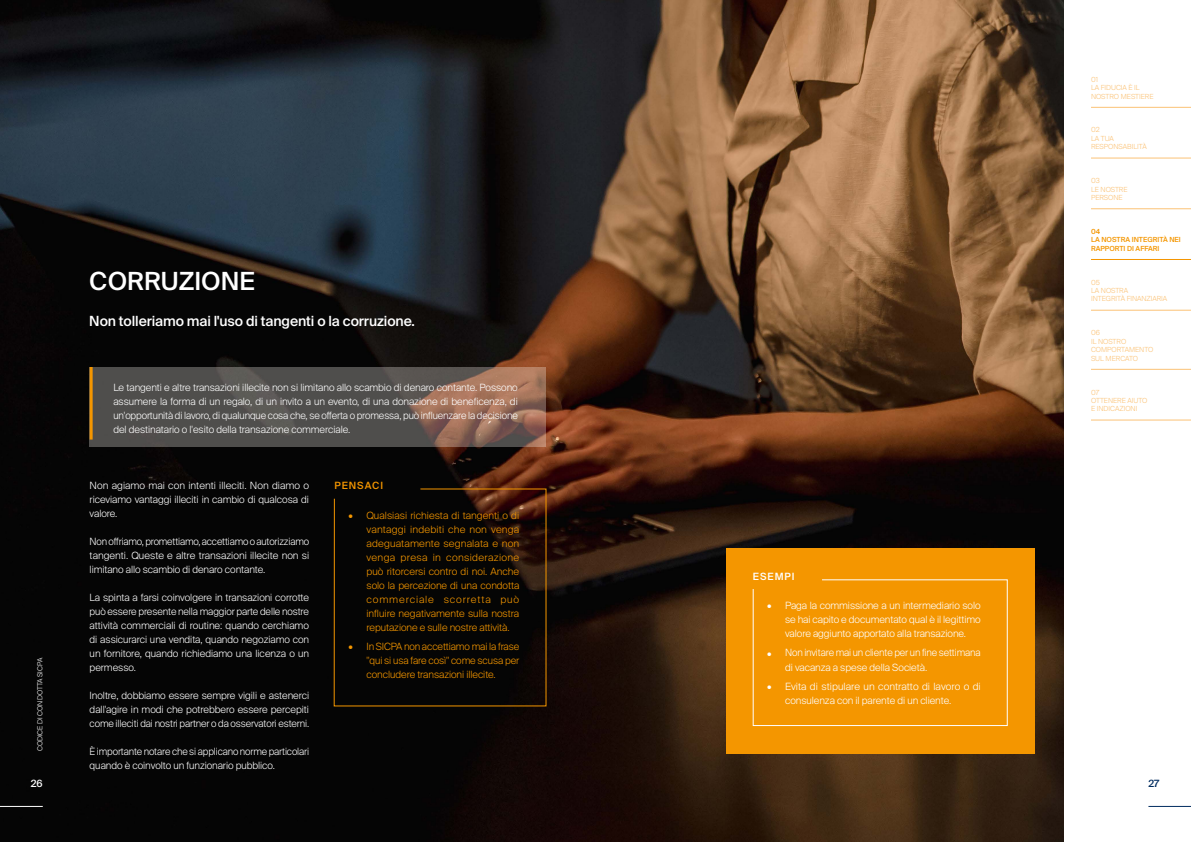
<style>
.page{position:relative;width:1191px;height:842px;background:#fff}
.page>*{position:absolute;margin:0;border:0;box-sizing:border-box;transform-origin:0 0}
.t1{font:500 25px "Suisse Intl";color:#fff}
.t2{font:500 14px "Suisse Intl";letter-spacing:-.005em;color:#fff}
.t3{font:300 10px/14px "Suisse Intl";letter-spacing:-.005em;color:#fff;text-align:justify}
.t4{font:300 10px/14px "Suisse Intl";letter-spacing:-.005em;color:#f49600;text-align:justify}
.t5{font:500 10px "Suisse Intl";letter-spacing:.1em;color:#fff}
.t6{font:500 10px "Suisse Intl";letter-spacing:.1em;color:#f49600}
.t7{font:500 10px "Suisse Intl";color:#002c5f}
.t8{font:300 7px/8.4px "Suisse Intl";color:#fbc276}
.t9{font:500 7px/8.4px "Suisse Intl";color:#f49600}
.t10{font:300 7px "Suisse Intl";color:#fff}
</style>
<div class="page">
<img style="left:0;top:0;width:1063px;height:842px">
<hr style="left:1091px;top:107px;width:100px;height:1px;background:#fbc276">
<hr style="left:1091px;top:158px;width:100px;height:1px;background:#fbc276">
<hr style="left:1091px;top:208px;width:100px;height:1px;background:#fbc276">
<hr style="left:1091px;top:259px;width:100px;height:1px;background:#f49600">
<hr style="left:1091px;top:310px;width:100px;height:1px;background:#fbc276">
<hr style="left:1091px;top:369px;width:100px;height:1px;background:#fbc276">
<hr style="left:1091px;top:420px;width:100px;height:1px;background:#fbc276">
<svg style="left:90px;top:367px;width:456px;height:79px;background:#625650"></svg>
<hr style="left:90px;top:367px;width:3px;height:73px;background:#f49600">
<svg style="left:334px;top:488px;width:212px;height:218px;background:#0d0805"></svg>
<div style="left:725px;top:548px;width:309px;height:206px;background:#f49600"></div>
<svg style="left:752px;top:579px;width:255px;height:147px"></svg>
<hr style="left:1148px;top:806px;width:43px;height:1px;background:#002c5f">
<hr style="left:0;top:806px;width:43px;height:1px;background:#fff">
<p class="t10" style="left:36px;top:751px;width:95px;rotate:-90deg">CODICE DI CONDOTTA SICPA</p>
<h1 class="t1" style="left:89px;top:267px;width:167px">CORRUZIONE</h1>
<h2 class="t2" style="left:89px;top:313px;width:327px">Non tolleriamo mai l'uso di tangenti o la corruzione.</h2>
<p class="t3" style="left:113px;top:380px;width:406px">Le tangenti e altre transazioni illecite non si limitano allo scambio di denaro contante. Possono assumere la forma di un regalo, di un invito a un evento, di una donazione di beneficenza, di un'opportunità di lavoro, di qualunque cosa che, se offerta o promessa, può influenzare la decisione del destinatario o l'esito della transazione commerciale.</p>
<p class="t3" style="left:90px;top:478px;width:221px">Non agiamo mai con intenti illeciti. Non diamo o riceviamo vantaggi illeciti in cambio di qualcosa di valore.</p>
<p class="t3" style="left:90px;top:534px;width:221px">Non offriamo, promettiamo, accettiamo o autorizziamo tangenti. Queste e altre transazioni illecite non si limitano allo scambio di denaro contante.</p>
<p class="t3" style="left:90px;top:590px;width:221px">La spinta a farsi coinvolgere in transazioni corrotte può essere presente nella maggior parte delle nostre attività commerciali di routine: quando cerchiamo di assicurarci una vendita, quando negoziamo con un fornitore, quando richiediamo una licenza o un permesso.</p>
<p class="t3" style="left:90px;top:689px;width:221px">Inoltre, dobbiamo essere sempre vigili e astenerci dall'agire in modi che potrebbero essere percepiti come illeciti dai nostri partner o da osservatori esterni.</p>
<p class="t3" style="left:90px;top:745px;width:221px">È importante notare che si applicano norme particolari quando è coinvolto un funzionario pubblico.</p>
<p class="t6" style="left:334px;top:479px;width:50px">PENSACI</p>
<p class="t4" style="left:366px;top:508px;width:154px;text-indent:-18px">• Qualsiasi richiesta di tangenti o di vantaggi indebiti che non venga adeguatamente segnalata e non venga presa in considerazione può ritorcersi contro di noi. Anche solo la percezione di una condotta commerciale scorretta può influire negativamente sulla nostra reputazione e sulle nostre attività.</p>
<p class="t4" style="left:366px;top:640px;width:154px;text-indent:-18px">• In SICPA non accettiamo mai la frase "qui si usa fare così" come scusa per concludere transazioni illecite.</p>
<p class="t5" style="left:753px;top:570px;width:43px">ESEMPI</p>
<p class="t3" style="left:785px;top:598px;width:197px;text-indent:-18px">• Paga la commissione a un intermediario solo se hai capito e documentato qual è il legittimo valore aggiunto apportato alla transazione.</p>
<p class="t3" style="left:785px;top:646px;width:197px;text-indent:-18px">• Non invitare mai un cliente per un fine settimana di vacanza a spese della Società.</p>
<p class="t3" style="left:785px;top:680px;width:197px;text-indent:-18px">• Evita di stipulare un contratto di lavoro o di consulenza con il parente di un cliente.</p>
<p class="t8" style="left:1091px;top:75px;width:64px">01<br>LA FIDUCIA È IL<br>NOSTRO MESTIERE</p>
<p class="t8" style="left:1091px;top:126px;width:57px">02<br>LA TUA<br>RESPONSABILITÀ</p>
<p class="t8" style="left:1091px;top:177px;width:38px">03<br>LE NOSTRE<br>PERSONE</p>
<p class="t9" style="left:1091px;top:227px;width:91px">04<br>LA NOSTRA INTEGRITÀ NEI<br>RAPPORTI DI AFFARI</p>
<p class="t8" style="left:1091px;top:278px;width:78px">05<br>LA NOSTRA<br>INTEGRITÀ FINANZIARIA</p>
<p class="t8" style="left:1091px;top:329px;width:64px">06<br>IL NOSTRO<br>COMPORTAMENTO<br>SUL MERCATO</p>
<p class="t8" style="left:1091px;top:388px;width:58px">07<br>OTTENERE AIUTO<br>E INDICAZIONI</p>
<p class="t5" style="left:31px;top:778px;width:13px">26</p>
<p class="t7" style="left:1148px;top:778px;width:12px">27</p>
</div>
